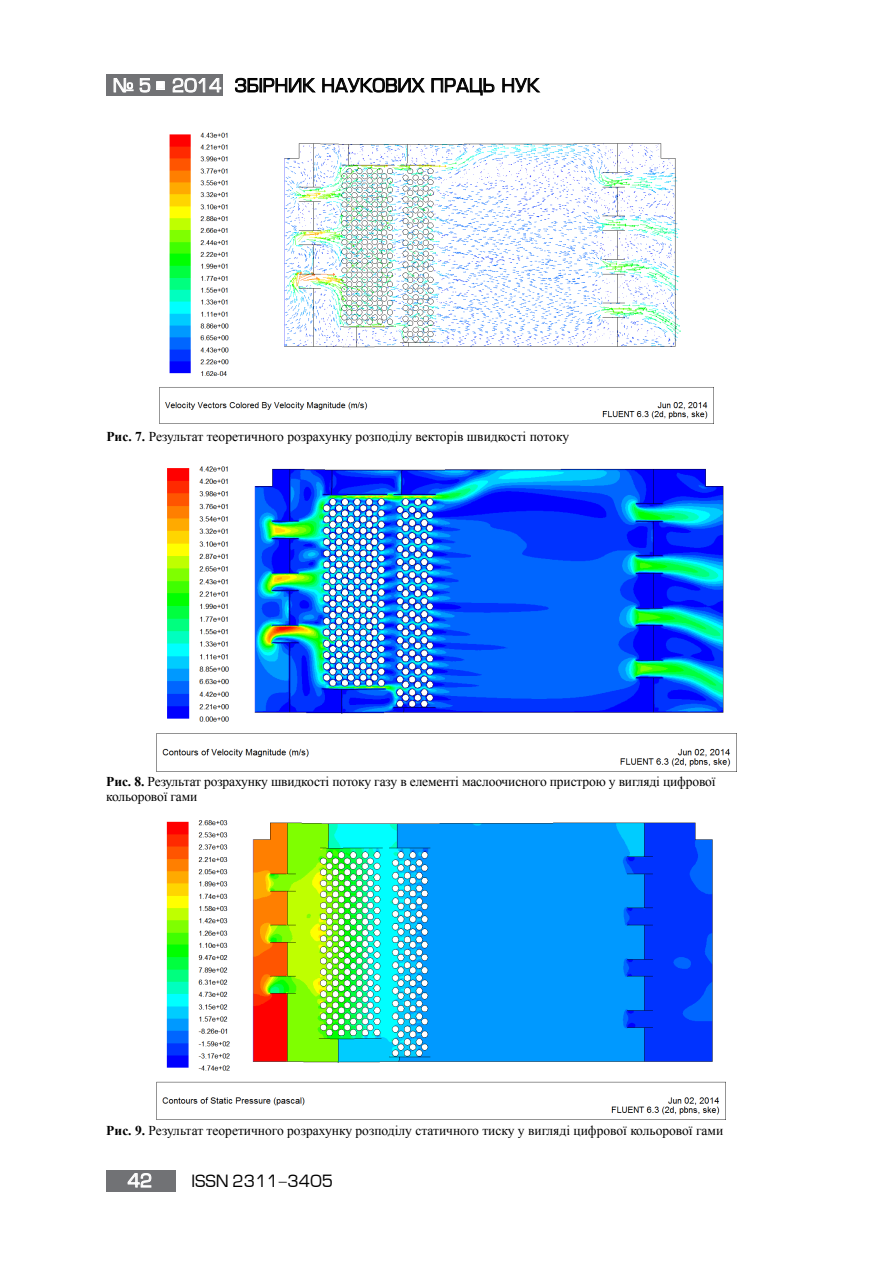
<style>
.page{position:relative;width:893px;height:1263px;background:#fff}
.page>*{position:absolute;margin:0;border:0;box-sizing:border-box;transform-origin:0 0}
.t1{font:18px "Europe";color:#000}
.t2{font:18px "Europe";color:#fff}
.t3{font:16.5px "Europe";color:#000}
.t4{font:13.5px/15px "Times New Roman";letter-spacing:-.01em;color:#000}
.s1{color:#fff}
.s2{font-weight:700}
</style>
<div class="page">
<svg style="left:235px;top:77px;width:260px;height:19px"></svg>
<svg style="left:502px;top:78px;width:39px;height:15px"></svg>
<div style="left:106px;top:75px;width:117px;height:21px;background:#717275"></div>
<div style="left:106px;top:1170px;width:70px;height:21px;background:#717275"></div>
<svg style="left:113px;top:78px;width:38px;height:15px"></svg>
<div style="left:156px;top:81px;width:9px;height:9px;border:1px solid #fff"></div>
<svg style="left:172px;top:77px;width:50px;height:16px"></svg>
<svg style="left:127px;top:1173px;width:25px;height:15px"></svg>
<img style="left:160px;top:132px;width:553px;height:292px">
<img style="left:157px;top:466px;width:579px;height:301px">
<img style="left:157px;top:820px;width:568px;height:295px">
<h1 class="t1" style="left:113px;top:76px;width:428px"><span class="s1">№ 5</span> <span class="s1">■ 2014</span> ЗБІРНИК НАУКОВИХ ПРАЦЬ НУК</h1>
<p class="t4" style="left:106px;top:429px;width:464px"><span class="s2">Рис. 7.</span> Результат теоретичного розрахунку розподілу векторів швидкості потоку</p>
<p class="t4" style="left:106px;top:774px;width:611px"><span class="s2">Рис. 8.</span> Результат розрахунку швидкості потоку газу в елементі маслоочисного пристрою у вигляді цифрової кольорової гами</p>
<p class="t4" style="left:106px;top:1123px;width:619px"><span class="s2">Рис. 9.</span> Результат теоретичного розрахунку розподілу статичного тиску у вигляді цифрової кольорової гами</p>
<h1 class="t2" style="left:128px;top:1171px;width:26px">42</h1>
<p class="t3" style="left:191px;top:1172px;width:143px">ISSN 2311-3405</p>
</div>
